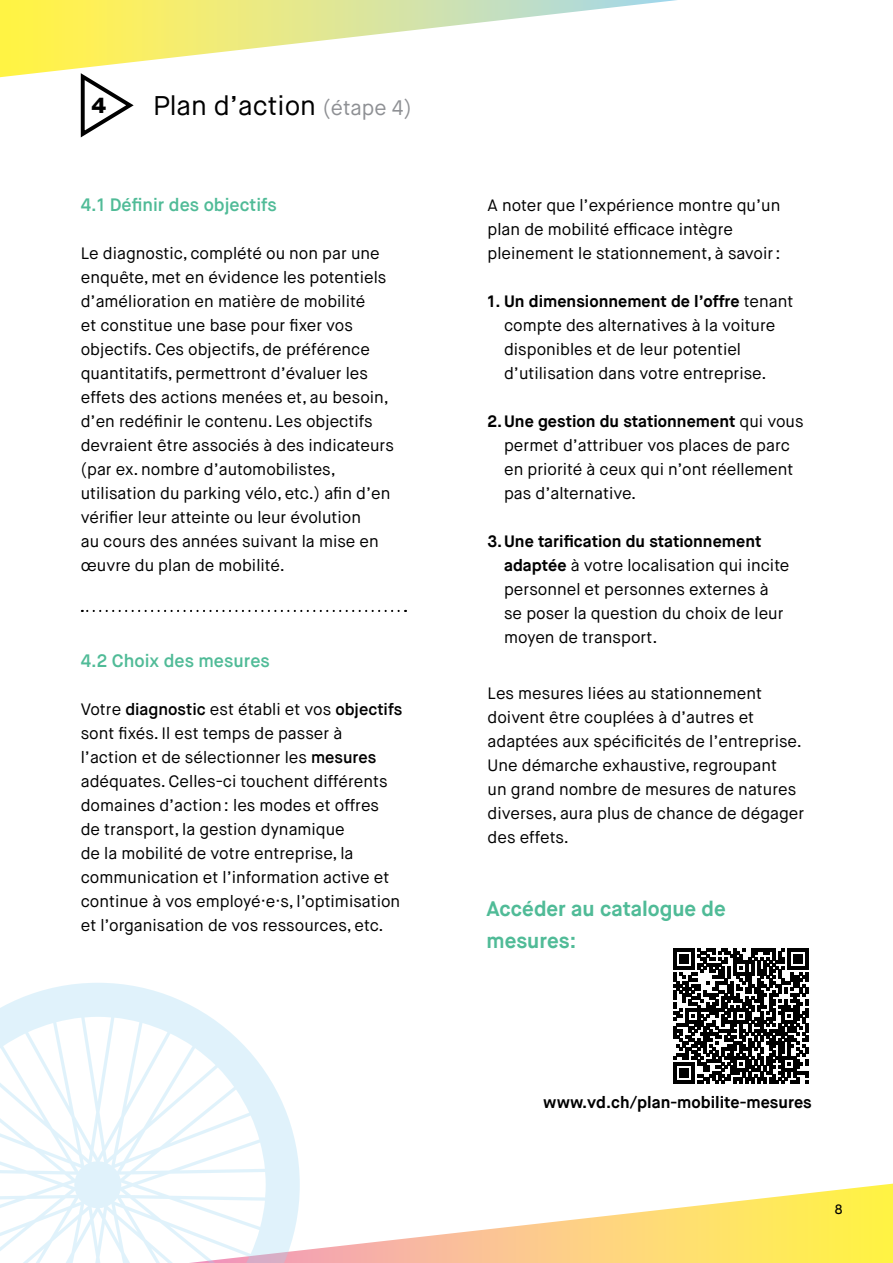
<style>
.page{position:relative;width:893px;height:1263px;background:#fff}
.page>*{position:absolute;margin:0;border:0;box-sizing:border-box;transform-origin:0 0}
.t1{font:27px "Maison Neue";color:#000}
.t2{font:700 21px/31.5px "Maison Neue";color:#50bb97}
.t3{font:700 20.7px "Alaska Beta";color:#000}
.t4{font:600 18px "Maison Neue";color:#50bb97}
.t5{font:16.5px/24px "Maison Neue";color:#000}
.t6{font:700 16.5px "Maison Neue";color:#000}
.t7{font:500 13.5px "Maison Neue";color:#000}
.s1{font-size:21px;color:#8e9094}
.s2{font-weight:600}
.s3{font-weight:700}
</style>
<div class="page">
<svg style="left:0;top:0;width:677px;height:78px"></svg>
<svg style="left:300px;top:1183px;width:593px;height:80px"></svg>
<svg style="left:79px;top:70px;width:56px;height:68px"></svg>
<svg style="left:82px;top:610px;width:317px;height:2px"></svg>
<svg style="left:0;top:983px;width:300px;height:280px"></svg>
<svg style="left:674px;top:948px;width:135px;height:135px"></svg>
<p class="t3" style="left:91px;top:91px;width:16px">4</p>
<h1 class="t1" style="left:153px;top:88px;width:260px">Plan d’action <span class="s1">(étape 4)</span></h1>
<p class="t4" style="left:81px;top:193px;width:197px">4.1 Définir des objectifs</p>
<p class="t5" style="left:81px;top:241px;width:315px">Le diagnostic, complété ou non par une enquête, met en évidence les potentiels d’amélioration en matière de mobilité<br>et constitue une base pour fixer vos objectifs. Ces objectifs, de préférence quantitatifs, permettront d’évaluer les effets des actions menées et, au besoin, d’en redéfinir le contenu. Les objectifs devraient être associés à des indicateurs (par ex. nombre d’automobilistes, utilisation du parking vélo, etc.) afin d’en vérifier leur atteinte ou leur évolution<br>au cours des années suivant la mise en œuvre du plan de mobilité.</p>
<p class="t4" style="left:81px;top:649px;width:191px">4.2 Choix des mesures</p>
<p class="t5" style="left:81px;top:697px;width:323px">Votre <span class="s2">diagnostic</span> est établi et vos <span class="s2">objectifs </span>sont fixés. Il est temps de passer à l’action et de sélectionner les <span class="s2">mesures </span>adéquates. Celles-ci touchent différents domaines d’action: les modes et offres de transport, la gestion dynamique<br>de la mobilité de votre entreprise, la communication et l’information active et continue à vos employé·e·s, l’optimisation et l’organisation de vos ressources, etc.</p>
<p class="t5" style="left:488px;top:193px;width:294px">A noter que l’expérience montre qu’un plan de mobilité efficace intègre pleinement le stationnement, à savoir:</p>
<p class="t5" style="left:504px;top:289px;width:291px;text-indent:-16px"><span class="s3">1. Un dimensionnement de l’offre</span> tenant compte des alternatives à la voiture disponibles et de leur potentiel d’utilisation dans votre entreprise.</p>
<p class="t5" style="left:504px;top:409px;width:301px;text-indent:-16px"><span class="s3">2.Une gestion du stationnement</span> qui vous permet d’attribuer vos places de parc en priorité à ceux qui n’ont réellement pas d’alternative.</p>
<p class="t5" style="left:504px;top:529px;width:287px;text-indent:-16px"><span class="s3">3.Une tarification du stationnement adaptée</span> à votre localisation qui incite personnel et personnes externes à se poser la question du choix de leur moyen de transport.</p>
<p class="t5" style="left:488px;top:681px;width:318px">Les mesures liées au stationnement doivent être couplées à d’autres et adaptées aux spécificités de l’entreprise.<br>Une démarche exhaustive, regroupant<br>un grand nombre de mesures de natures diverses, aura plus de chance de dégager des effets.</p>
<p class="t2" style="left:486px;top:893px;width:241px">Accéder au catalogue de mesures:</p>
<p class="t6" style="left:543px;top:1092px;width:270px">www.vd.ch/plan-mobilite-mesures</p>
<p class="t7" style="left:835px;top:1201px;width:9px">8</p>
</div>
